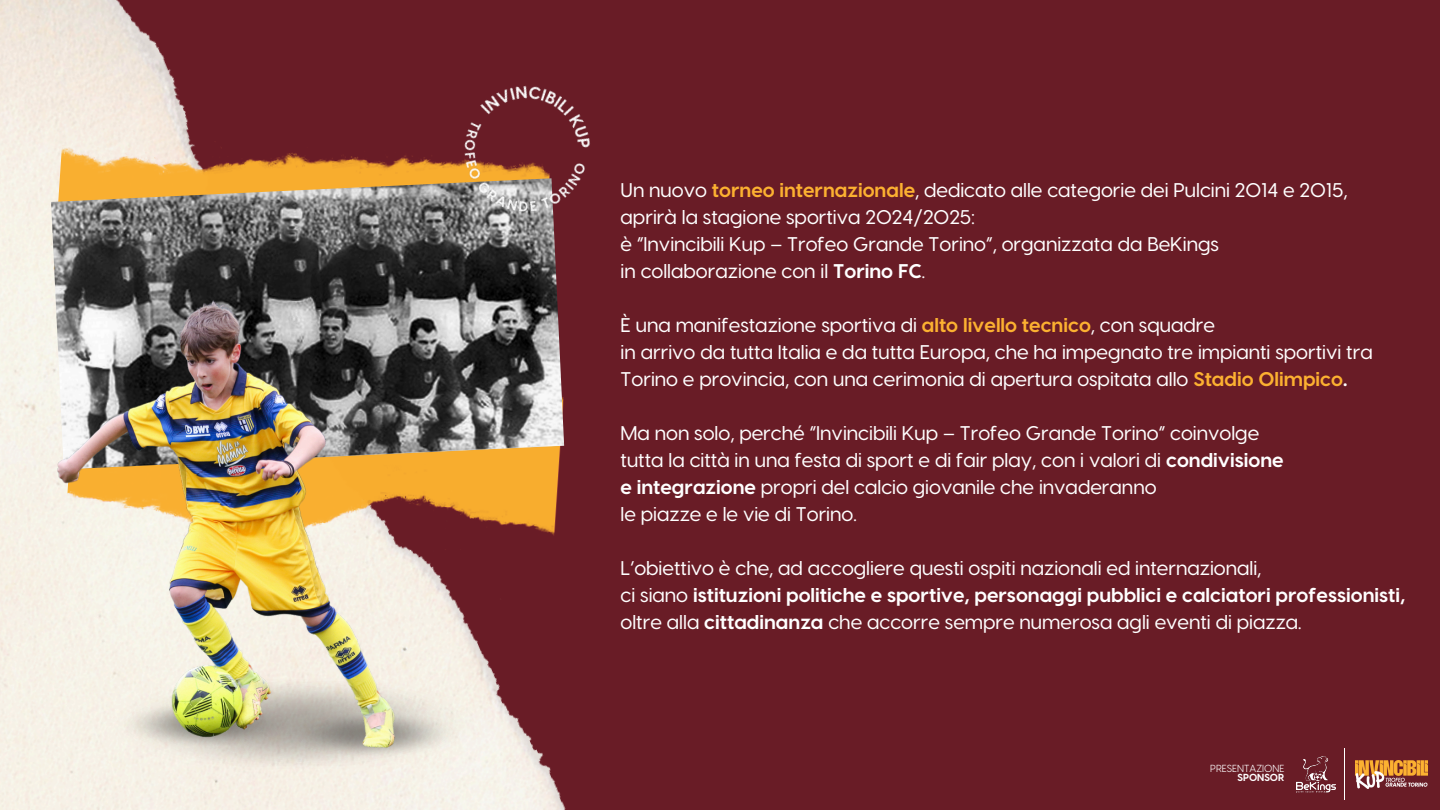
<style>
.page{position:relative;width:1440px;height:810px;background:#691c26}
.page>*{position:absolute;margin:0;border:0;box-sizing:border-box;transform-origin:0 0}
.t1{font:500 19.8px/27px "Visby CF";color:#fff}
.t2{font:10.1px "Visby CF";color:#fff}
.t3{font:700 10.1px "Visby CF";color:#fff}
.s1{font-weight:700;color:#fcb131}
.s2{font-weight:700}
</style>
<div class="page">
<img style="left:0;top:0;width:566px;height:810px">
<img style="left:395px;top:352px;width:170px;height:214px">
<img style="left:51px;top:128px;width:391px;height:50px">
<img style="left:51px;top:178px;width:513px;height:291px">
<img style="left:442px;top:66px;width:148px;height:170px">
<img style="left:1356px;top:761px;width:72px;height:27px">
<img style="left:1297px;top:756px;width:39px;height:37px">
<hr style="left:1344px;top:749px;width:1px;height:51px;background:#fff">
<img style="left:107px;top:673px;width:372px;height:101px">
<img style="left:283px;top:711px;width:179px;height:48px">
<img style="left:57px;top:299px;width:338px;height:450px">
<p class="t1" style="left:621px;top:175px;width:728px">Un nuovo <span class="s1">torneo internazionale</span>, dedicato alle categorie dei Pulcini 2014 e 2015, aprirà la stagione sportiva 2024/2025:<br>è “Invincibili Kup – Trofeo Grande Torino”, organizzata da BeKings<br>in collaborazione con il <span class="s2">Torino FC</span>.</p>
<p class="t1" style="left:621px;top:310px;width:754px">È una manifestazione sportiva di <span class="s1">alto livello tecnico</span>, con squadre<br>in arrivo da tutta Italia e da tutta Europa, che ha impegnato tre impianti sportivi tra<br>Torino e provincia, con una cerimonia di apertura ospitata allo <span class="s1">Stadio Olimpico</span><span class="s2">.</span></p>
<p class="t1" style="left:621px;top:418px;width:665px">Ma non solo, perché “Invincibili Kup – Trofeo Grande Torino” coinvolge tutta la città in una festa di sport e di fair play, con i valori di <span class="s2">condivisione e integrazione</span> propri del calcio giovanile che invaderanno<br>le piazze e le vie di Torino.</p>
<h1 class="t1" style="left:621px;top:553px;width:786px">L’obiettivo è che, ad accogliere questi ospiti nazionali ed internazionali,<br>ci siano <span class="s2">istituzioni politiche e sportive, personaggi pubblici e calciatori professionisti, </span>oltre alla <span class="s2">cittadinanza</span> che accorre sempre numerosa agli eventi di piazza.</h1>
<p class="t2" style="left:1210px;top:764px;width:76px">PRESENTAZIONE</p>
<p class="t3" style="left:1238px;top:773px;width:48px">SPONSOR</p>
</div>
